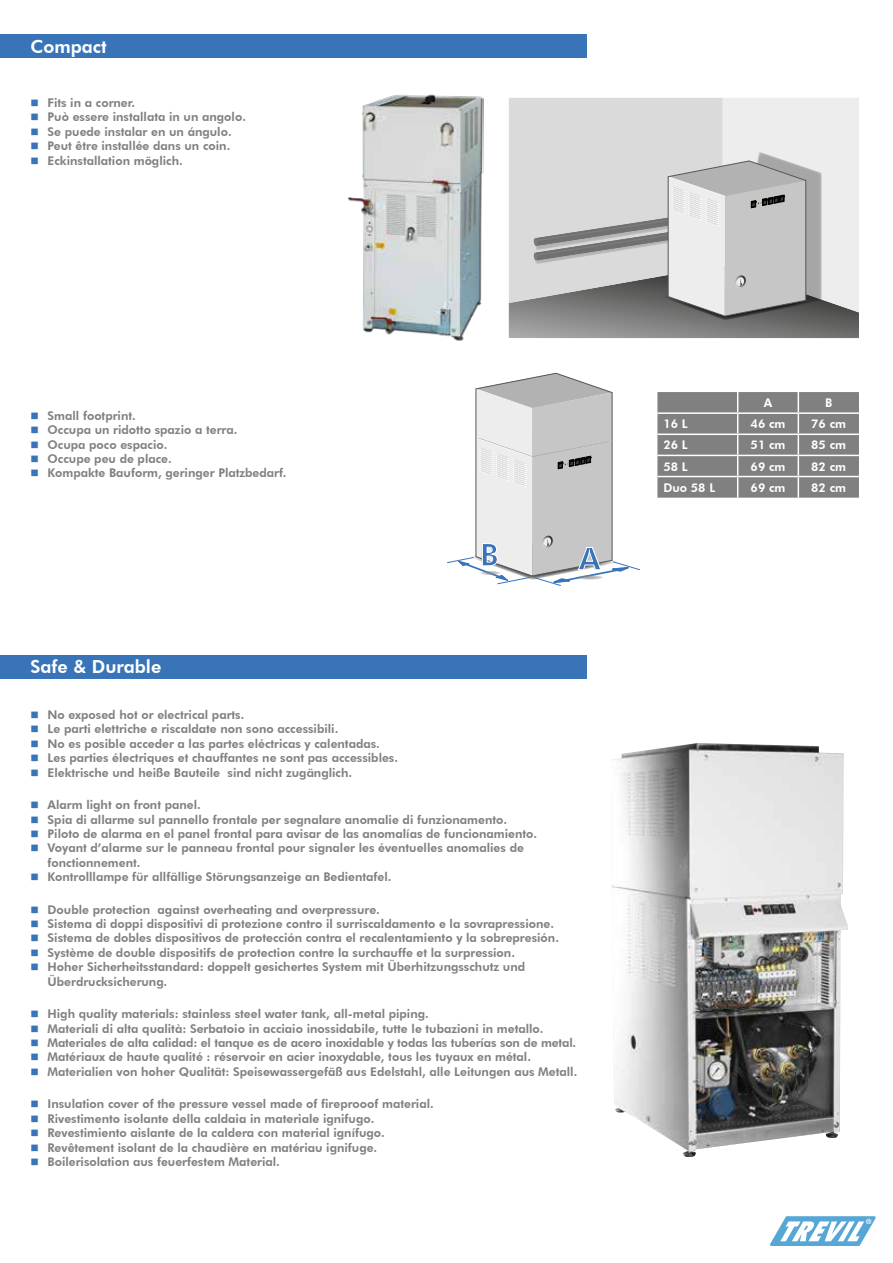
<style>
.page{position:relative;width:893px;height:1263px;background:#fff}
.page>*{position:absolute;margin:0;border:0;box-sizing:border-box;transform-origin:0 0}
.t1{font:800 31.05px "Futura BT";color:#3974b9}
.t2{font:800 18px "Futura BT";color:#fff}
.t3{font:800 12px/14.4px "Futura BT";color:#818080}
.t4{font:800 12px "Futura BT";color:#fff}
</style>
<div class="page">
<svg style="left:447px;top:372px;width:193px;height:214px"></svg>
<svg style="left:509px;top:98px;width:350px;height:240px;background:#c5c5c5"></svg>
<svg style="left:657px;top:392px;width:202px;height:106px;background:#8a8989"></svg>
<img style="left:348px;top:94px;width:136px;height:247px">
<img style="left:611px;top:743px;width:237px;height:414px">
<div style="left:0;top:34px;width:587px;height:23px;background:#3974b9"></div>
<div style="left:0;top:655px;width:587px;height:23px;background:#3974b9"></div>
<svg style="left:770px;top:1216px;width:106px;height:30px"></svg>
<h2 class="t2" style="left:31px;top:35px;width:78px">Compact</h2>
<p class="t3" style="left:48px;top:95px;width:200px">Fits in a corner.<br>Può essere installata in un angolo.<br>Se puede instalar en un ángulo.<br>Peut être installée dans un coin.<br>Eckinstallation möglich.</p>
<p class="t3" style="left:48px;top:408px;width:241px">Small footprint.<br>Occupa un ridotto spazio a terra.<br>Ocupa poco espacio.<br>Occupe peu de place.<br>Kompakte Bauform, geringer Platzbedarf.</p>
<h2 class="t2" style="left:31px;top:656px;width:132px">Safe &amp; Durable</h2>
<p class="t3" style="left:48px;top:707px;width:352px">No exposed hot or electrical parts.<br>Le parti elettriche e riscaldate non sono accessibili.<br>No es posible acceder a las partes eléctricas y calentadas.<br>Les parties électriques et chauffantes ne sont pas accessibles.<br>Elektrische und heiße Bauteile sind nicht zugänglich.</p>
<h1 class="t1" style="left:480px;top:536px;width:20px">B</h1>
<h1 class="t1" style="left:579px;top:540px;width:24px">A</h1>
<p class="t3" style="left:48px;top:798px;width:491px">Alarm light on front panel.<br>Spia di allarme sul pannello frontale per segnalare anomalie di funzionamento.<br>Piloto de alarma en el panel frontal para avisar de las anomalías de funcionamiento.<br>Voyant d’alarme sur le panneau frontal pour signaler les éventuelles anomalies de fonctionnement.<br>Kontrolllampe für allfällige Störungsanzeige an Bedientafel.</p>
<p class="t3" style="left:48px;top:902px;width:513px">Double protection against overheating and overpressure.<br>Sistema di doppi dispositivi di protezione contro il surriscaldamento e la sovrapressione.<br>Sistema de dobles dispositivos de protección contra el recalentamiento y la sobrepresión.<br>Système de double dispositifs de protection contre la surchauffe et la surpression.<br>Hoher Sicherheitsstandard: doppelt gesichertes System mit Überhitzungsschutz und Überdrucksicherung.</p>
<p class="t3" style="left:48px;top:1007px;width:531px">High quality materials: stainless steel water tank, all-metal piping.<br>Materiali di alta qualità: Serbatoio in acciaio inossidabile, tutte le tubazioni in metallo.<br>Materiales de alta calidad: el tanque es de acero inoxidable y todas las tuberías son de metal.<br>Matériaux de haute qualité : réservoir en acier inoxydable, tous les tuyaux en métal.<br>Materialien von hoher Qualität: Speisewassergefäß aus Edelstahl, alle Leitungen aus Metall.</p>
<p class="t3" style="left:48px;top:1097px;width:388px">Insulation cover of the pressure vessel made of fireprooof material.<br>Rivestimento isolante della caldaia in materiale ignifugo.<br>Revestimiento aislante de la caldera con material ignífugo.<br>Revêtement isolant de la chaudière en matériau ignifuge.<br>Boilerisolation aus feuerfestem Material.</p>
<p class="t4" style="left:764px;top:396px;width:10px">A</p>
<p class="t4" style="left:825px;top:396px;width:9px">B</p>
<p class="t4" style="left:663px;top:417px;width:26px">16 L</p>
<p class="t4" style="left:751px;top:417px;width:36px">46 cm</p>
<p class="t4" style="left:811px;top:417px;width:36px">76 cm</p>
<p class="t4" style="left:663px;top:438px;width:26px">26 L</p>
<p class="t4" style="left:751px;top:438px;width:36px">51 cm</p>
<p class="t4" style="left:811px;top:438px;width:36px">85 cm</p>
<p class="t4" style="left:663px;top:459px;width:26px">58 L</p>
<p class="t4" style="left:751px;top:459px;width:36px">69 cm</p>
<p class="t4" style="left:811px;top:459px;width:36px">82 cm</p>
<p class="t4" style="left:663px;top:480px;width:53px">Duo 58 L</p>
<p class="t4" style="left:751px;top:480px;width:36px">69 cm</p>
<p class="t4" style="left:811px;top:480px;width:36px">82 cm</p>
</div>
